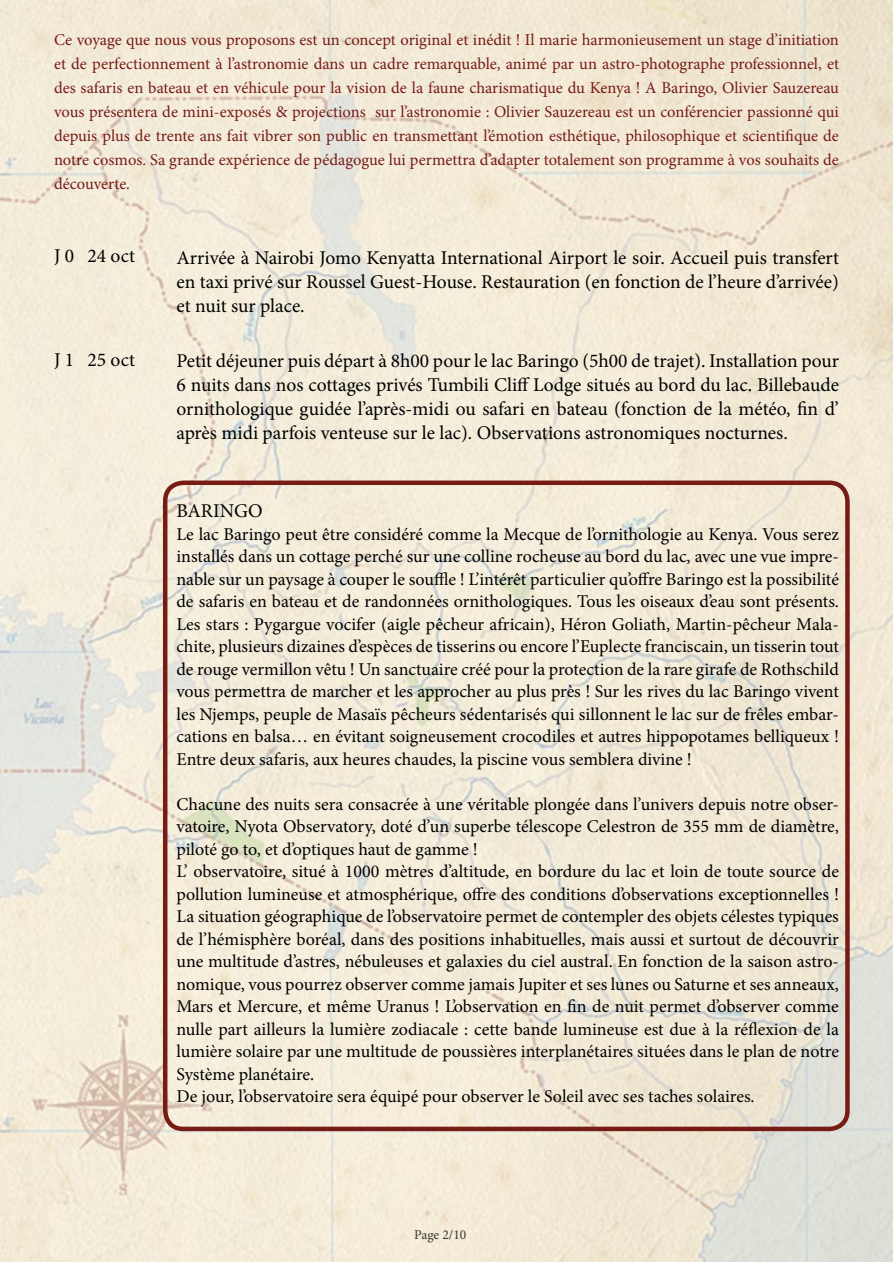
<style>
.page{position:relative;width:893px;height:1263px;background:#fff}
.page>*{position:absolute;margin:0;border:0;box-sizing:border-box;transform-origin:0 0}
.t1{font:19.5px/24px "Minion Pro";color:#000;text-align:justify}
.t2{font:18px/22.5px "Minion Pro";color:#000;text-align:justify}
.t3{font:16.5px/24px "Minion Pro";color:#771b15;text-align:justify}
.t4{font:13.5px "Minion Pro";letter-spacing:-.005em;color:#3a342f}
</style>
<div class="page">
<img style="left:0;top:0;width:893px;height:1261px">
<div style="left:163px;top:480px;width:687px;height:651px;border:4px solid #771b15;border-radius:18px"></div>
<p class="t3" style="left:54px;top:28px;width:786px">Ce voyage que nous vous proposons est un concept original et inédit ! Il marie harmonieusement un stage d’initiation et de perfectionnement à l’astronomie dans un cadre remarquable, animé par un astro-photographe professionnel, et des safaris en bateau et en véhicule pour la vision de la faune charismatique du Kenya ! A Baringo, Olivier Sauzereau vous présentera de mini-exposés &amp; projections sur l’astronomie : Olivier Sauzereau est un conférencier passionné qui depuis plus de trente ans fait vibrer son public en transmettant l’émotion esthétique, philosophique et scientifique de notre cosmos. Sa grande expérience de pédagogue lui permettra d’adapter totalement son programme à vos souhaits de découverte.</p>
<p class="t1" style="left:54px;top:244px;width:83px">J 0 24 oct</p>
<p class="t1" style="left:54px;top:348px;width:83px">J 1 25 oct</p>
<p class="t1" style="left:176px;top:245px;width:664px">Arrivée à Nairobi Jomo Kenyatta International Airport le soir. Accueil puis transfert en taxi privé sur Roussel Guest-House. Restauration (en fonction de l’heure d’arrivée) et nuit sur place.</p>
<p class="t1" style="left:176px;top:349px;width:664px">Petit déjeuner puis départ à 8h00 pour le lac Baringo (5h00 de trajet). Installation pour 6 nuits dans nos cottages privés Tumbili Cliff Lodge situés au bord du lac. Billebaude ornithologique guidée l’après-midi ou safari en bateau (fonction de la météo, fin d’ après midi parfois venteuse sur le lac). Observations astronomiques nocturnes.</p>
<p class="t1" style="left:176px;top:499px;width:88px">BARINGO</p>
<p class="t2" style="left:176px;top:523px;width:664px">Le lac Baringo peut être considéré comme la Mecque de l’ornithologie au Kenya. Vous serez installés dans un cottage perché sur une colline rocheuse au bord du lac, avec une vue impre&shy;nable sur un paysage à couper le souffle ! L’intérêt particulier qu’offre Baringo est la possibilité de safaris en bateau et de randonnées ornithologiques. Tous les oiseaux d’eau sont présents.<br>Les stars : Pygargue vocifer (aigle pêcheur africain), Héron Goliath, Martin-pêcheur Mala&shy;chite, plusieurs dizaines d’espèces de tisserins ou encore l’Euplecte franciscain, un tisserin tout de rouge vermillon vêtu ! Un sanctuaire créé pour la protection de la rare girafe de Rothschild vous permettra de marcher et les approcher au plus près ! Sur les rives du lac Baringo vivent les Njemps, peuple de Masaïs pêcheurs sédentarisés qui sillonnent le lac sur de frêles embar&shy;cations en balsa… en évitant soigneusement crocodiles et autres hippopotames belliqueux !<br>Entre deux safaris, aux heures chaudes, la piscine vous semblera divine !</p>
<p class="t2" style="left:176px;top:793px;width:664px;text-align:left">Chacune des nuits sera consacrée à une véritable plongée dans l’univers depuis notre obser&shy;vatoire, Nyota Observatory, doté d’un superbe télescope Celestron de 355 mm de diamètre, piloté go to, et d’optiques haut de gamme !<br>L’ observatoire, situé à 1000 mètres d’altitude, en bordure du lac et loin de toute source de pollution lumineuse et atmosphérique, offre des conditions d’observations exceptionnelles !<br>La situation géographique de l’observatoire permet de contempler des objets célestes typiques de l’hémisphère boréal, dans des positions inhabituelles, mais aussi et surtout de découvrir une multitude d’astres, nébuleuses et galaxies du ciel austral. En fonction de la saison astro&shy;nomique, vous pourrez observer comme jamais Jupiter et ses lunes ou Saturne et ses anneaux, Mars et Mercure, et même Uranus ! L’observation en fin de nuit permet d’observer comme nulle part ailleurs la lumière zodiacale : cette bande lumineuse est due à la réflexion de la lumière solaire par une multitude de poussières interplanétaires situées dans le plan de notre Système planétaire.<br>De jour, l’observatoire sera équipé pour observer le Soleil avec ses taches solaires.</p>
<p class="t4" style="left:414px;top:1225px;width:54px">Page 2/10</p>
</div>
